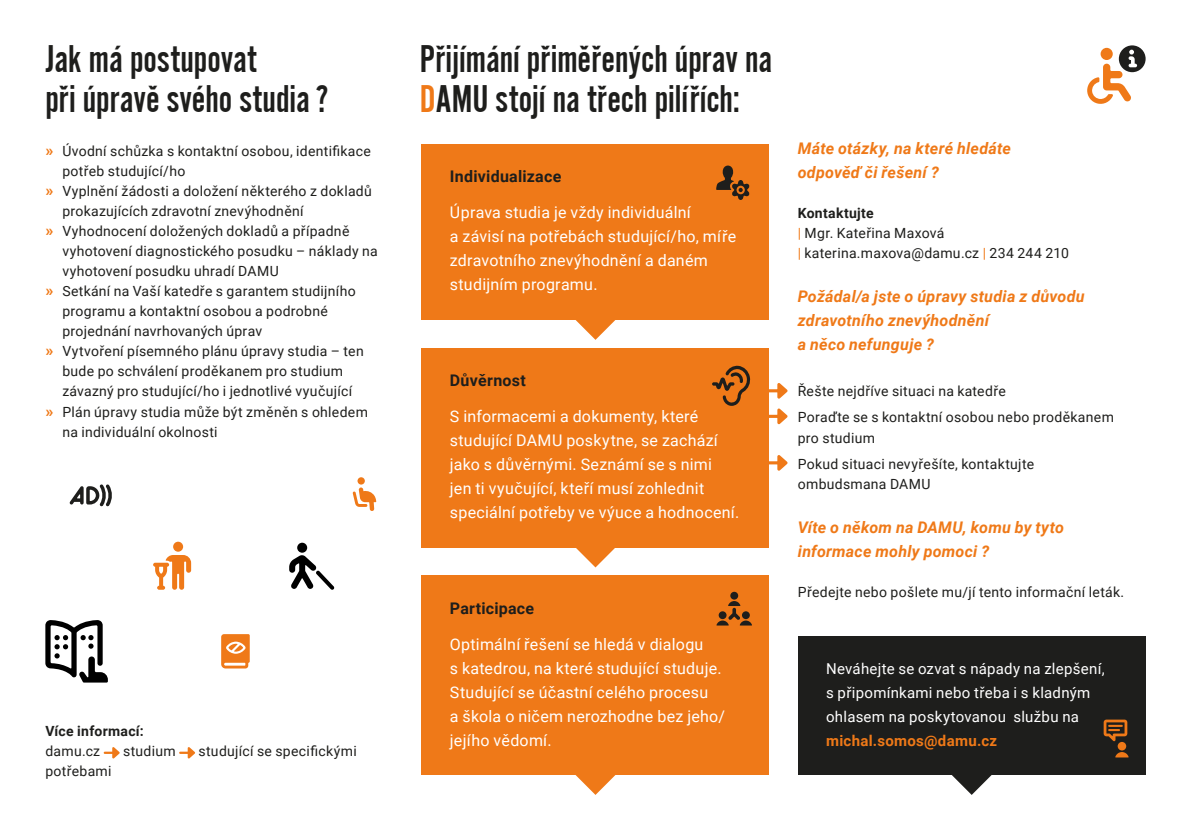
<style>
.page{position:relative;width:1191px;height:840px;background:#fff}
.page>*{position:absolute;margin:0;border:0;box-sizing:border-box;transform-origin:0 0}
.t1{font:40px/40px "Alternate Got No 2 D";color:#1e1e1c}
.t2{font:16px/24px "Roboto";letter-spacing:.015em;color:#fff}
.t3{font:italic 700 16px/24px "Roboto";letter-spacing:.015em;color:#ef7918}
.t4{font:700 16px "Roboto";letter-spacing:.015em;color:#1e1e1c}
.t5{font:15px/24px "Roboto";letter-spacing:.02em;color:#fff}
.t6{font:700 15px "Roboto";letter-spacing:.02em;color:#ef7918}
.t7{font:14px/20px "Roboto";letter-spacing:.02em;color:#1e1e1c}
.t8{font:700 14px "Roboto";letter-spacing:.02em;color:#1e1e1c}
.s1{font-weight:700;font-size:16px;color:#ef7918}
.s2{color:#ef7918}
.s3{font-weight:700}
</style>
<div class="page">
<svg style="left:769px;top:408px;width:18px;height:16px"></svg>
<svg style="left:769px;top:383px;width:18px;height:15px"></svg>
<svg style="left:769px;top:455px;width:18px;height:15px"></svg>
<div style="left:798px;top:636px;width:347px;height:138px;background:#1e1e1c"></div>
<div style="left:421px;top:348px;width:348px;height:199px;background:#ef7918"></div>
<svg style="left:712px;top:365px;width:39px;height:40px;background:#b66018"></svg>
<svg style="left:104px;top:747px;width:16px;height:11px"></svg>
<svg style="left:179px;top:747px;width:16px;height:11px"></svg>
<svg style="left:1117px;top:741px;width:9px;height:9px"></svg>
<svg style="left:1115px;top:751px;width:13px;height:6px"></svg>
<svg style="left:1103px;top:719px;width:24px;height:21px"></svg>
<div style="left:421px;top:144px;width:348px;height:175px;background:#ef7918"></div>
<svg style="left:716px;top:165px;width:33px;height:35px"></svg>
<div style="left:421px;top:575px;width:348px;height:199px;background:#ef7918"></div>
<div style="left:730px;top:591px;width:8px;height:8px;background:#1e1e1c;border-radius:50%"></div>
<svg style="left:716px;top:600px;width:36px;height:25px"></svg>
<svg style="left:221px;top:634px;width:29px;height:34px"></svg>
<svg style="left:45px;top:620px;width:63px;height:62px"></svg>
<svg style="left:1087px;top:45px;width:58px;height:59px"></svg>
<div style="left:357px;top:477px;width:8px;height:7px;background:#ef7918;border-radius:50%"></div>
<svg style="left:352px;top:487px;width:24px;height:24px"></svg>
<svg style="left:575px;top:754px;width:40px;height:40px"></svg>
<svg style="left:951px;top:754px;width:41px;height:40px"></svg>
<svg style="left:575px;top:526px;width:40px;height:41px"></svg>
<svg style="left:575px;top:299px;width:40px;height:40px"></svg>
<svg style="left:289px;top:555px;width:45px;height:34px"></svg>
<div style="left:297px;top:542px;width:10px;height:10px;background:#000;border-radius:50%"></div>
<div style="left:173px;top:541px;width:10px;height:10px;background:#ef7918;border-radius:50%"></div>
<svg style="left:153px;top:555px;width:38px;height:34px"></svg>
<svg style="left:70px;top:484px;width:42px;height:22px"></svg>
<h1 class="t1" style="left:45px;top:40px;width:285px">Jak má postupovat<br>při úpravě svého studia?</h1>
<p class="t7" style="left:45px;top:141px;width:327px"><span class="s1">»</span> Úvodní schůzka s kontaktní osobou, identifikace</p>
<p class="t7" style="left:62px;top:161px;width:124px">potřeb studující/ho</p>
<p class="t7" style="left:45px;top:181px;width:328px"><span class="s1">»</span> Vyplnění žádosti a doložení některého z dokladů</p>
<p class="t7" style="left:62px;top:201px;width:243px">prokazujících zdravotní znevýhodnění</p>
<p class="t7" style="left:45px;top:221px;width:306px"><span class="s1">»</span> Vyhodnocení doložených dokladů a případně</p>
<p class="t7" style="left:62px;top:241px;width:317px">vyhotovení diagnostického posudku – náklady na</p>
<p class="t7" style="left:62px;top:261px;width:218px">vyhotovení posudku uhradí DAMU</p>
<p class="t7" style="left:45px;top:281px;width:312px"><span class="s1">»</span> Setkání na Vaší katedře s garantem studijního</p>
<p class="t7" style="left:62px;top:301px;width:267px">programu a kontaktní osobou a podrobné</p>
<p class="t7" style="left:62px;top:321px;width:201px">projednání navrhovaných úprav</p>
<p class="t7" style="left:45px;top:341px;width:320px"><span class="s1">»</span> Vytvoření písemného plánu úpravy studia – ten</p>
<p class="t7" style="left:62px;top:361px;width:282px">bude po schválení proděkanem pro studium</p>
<p class="t7" style="left:62px;top:381px;width:291px">závazný pro studující/ho i jednotlivé vyučující</p>
<p class="t7" style="left:45px;top:401px;width:324px"><span class="s1">»</span> Plán úpravy studia může být změněn s ohledem</p>
<p class="t7" style="left:62px;top:421px;width:157px">na individuální okolnosti</p>
<p class="t8" style="left:45px;top:721px;width:100px">Více informací:</p>
<p class="t7" style="left:45px;top:740px;width:56px">damu.cz</p>
<p class="t7" style="left:123px;top:740px;width:54px">studium</p>
<p class="t7" style="left:198px;top:740px;width:160px">studující se specifickými</p>
<p class="t7" style="left:45px;top:760px;width:68px">potřebami</p>
<h1 class="t1" style="left:420px;top:40px;width:354px">Přijímání přiměřených úprav na<br><span class="s2">D</span>AMU stojí na třech pilířích:</h1>
<p class="t4" style="left:450px;top:165px;width:113px">Individualizace</p>
<p class="t2" style="left:450px;top:200px;width:288px">Úprava studia je vždy individuální<br>a závisí na potřebách studující/ho, míře zdravotního znevýhodnění a daném studijním programu.</p>
<p class="t4" style="left:450px;top:369px;width:77px">Důvěrnost</p>
<p class="t2" style="left:450px;top:403px;width:291px">S informacemi a dokumenty, které studující DAMU poskytne, se zachází jako s důvěrnými. Seznámí se s nimi<br>jen ti vyučující, kteří musí zohlednit speciální potřeby ve výuce a hodnocení.</p>
<p class="t4" style="left:450px;top:596px;width:86px">Participace</p>
<p class="t2" style="left:450px;top:631px;width:276px">Optimální řešení se hledá v dialogu<br>s katedrou, na které studující studuje.<br>Studující se účastní celého procesu<br>a škola o ničem nerozhodne bez jeho/ jejího vědomí.</p>
<p class="t3" style="left:797px;top:136px;width:215px">Máte otázky, na které hledáte odpověď či řešení ?</p>
<p class="t7" style="left:797px;top:203px;width:273px"><span class="s3">Kontaktujte<br></span><span class="s2">|</span> Mgr. Kateřina Maxová<br><span class="s2">|</span> katerina.maxova@damu.cz <span class="s2">|</span> 234 244 210</p>
<p class="t3" style="left:797px;top:284px;width:288px">Požádal/a jste o úpravy studia z důvodu zdravotního znevýhodnění<br>a něco nefunguje ?</p>
<p class="t7" style="left:797px;top:378px;width:318px;line-height:26px">Řešte nejdříve situaci na katedře<br>Poraďte se s kontaktní osobou nebo proděkanem</p>
<p class="t7" style="left:797px;top:424px;width:238px;line-height:26px">pro studium<br>Pokud situaci nevyřešíte, kontaktujte</p>
<p class="t7" style="left:797px;top:473px;width:134px">ombudsmana DAMU</p>
<p class="t3" style="left:797px;top:514px;width:268px">Víte o někom na DAMU, komu by tyto informace mohly pomoci ?</p>
<p class="t7" style="left:797px;top:581px;width:328px">Předejte nebo pošlete mu/jí tento informační leták.</p>
<p class="t5" style="left:826px;top:655px;width:280px">Neváhejte se ozvat s nápady na zlepšení, s připomínkami nebo třeba i s kladným ohlasem na poskytovanou službu na</p>
<p class="t6" style="left:826px;top:729px;width:172px">michal.somos@damu.cz</p>
</div>
